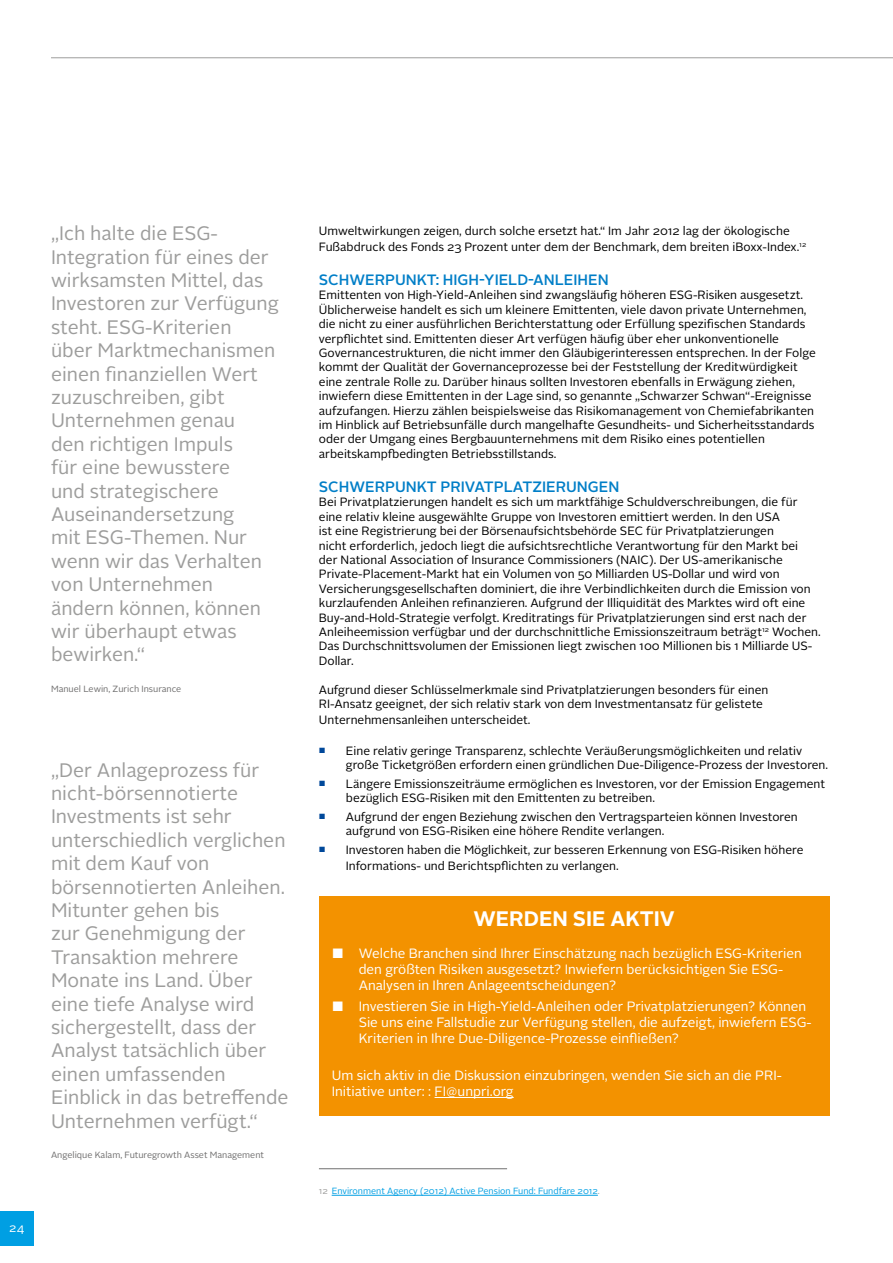
<style>
.page{position:relative;width:893px;height:1263px;background:#fff}
.page>*{position:absolute;margin:0;border:0;box-sizing:border-box;transform-origin:0 0}
.t1{font:700 21px "Alright Sans";color:#fff}
.t2{font:19.5px/23.4px "Alright Sans";color:#9d9d9c}
.t3{font:500 15px "Alright Sans";color:#007ec7}
.t4{font:13.5px/16.2px "Alright Sans";color:#fff}
.t5{font:12px/14.4px "Alright Sans";color:#000}
.t6{font:12px "Alright Sans";color:#fff}
.t7{font:9px "Alright Sans";color:#706f6f}
.t8{font:9px "Alright Sans";color:#009fe3}
.s1{font-size:7.5px;color:#00489a}
.s2{color:#9d9d9c}
</style>
<div class="page">
<hr style="left:51px;top:57px;width:842px;height:1px;background:#9d9d9c">
<div style="left:0;top:1212px;width:34px;height:34px;background:#009fe3"></div>
<hr style="left:319px;top:1168px;width:188px;height:1px;background:#706f6f">
<hr style="left:332px;top:1195px;width:266px;height:1px;background:#009fe3">
<div style="left:319px;top:897px;width:510px;height:219px;background:#f39200"></div>
<hr style="left:435px;top:1097px;width:79px;height:1px;background:#fff">
<p class="t2" style="left:51px;top:222px;width:229px">„Ich halte die ESG-<br>Integration für eines der wirksamsten Mittel, das<br>Investoren zur Verfügung steht. ESG-Kriterien<br>über Marktmechanismen einen finanziellen Wert zuzuschreiben, gibt<br>Unternehmen genau<br>den richtigen Impuls<br>für eine bewusstere<br>und strategischere<br>Auseinandersetzung<br>mit ESG-Themen. Nur wenn wir das Verhalten von Unternehmen ändern können, können wir überhaupt etwas bewirken.“</p>
<p class="t7" style="left:51px;top:682px;width:132px">Manuel Lewin, Zurich Insurance</p>
<p class="t6" style="left:9px;top:1220px;width:17px">24</p>
<p class="t2" style="left:51px;top:758px;width:239px">„Der Anlageprozess für nicht-börsennotierte<br>Investments ist sehr unterschiedlich verglichen mit dem Kauf von börsennotierten Anleihen.<br>Mitunter gehen bis<br>zur Genehmigung der<br>Transaktion mehrere<br>Monate ins Land. Über eine tiefe Analyse wird sichergestellt, dass der<br>Analyst tatsächlich über einen umfassenden<br>Einblick in das betreffende<br>Unternehmen verfügt.“</p>
<p class="t7" style="left:51px;top:1148px;width:215px">Angelique Kalam, Futuregrowth Asset Management</p>
<p class="t5" style="left:319px;top:222px;width:489px;line-height:16.2px">Umweltwirkungen zeigen, durch solche ersetzt hat.“ Im Jahr 2012 lag der ökologische<br>Fußabdruck des Fonds 23 Prozent unter dem der Benchmark, dem breiten iBoxx-Index.<sup>12</sup></p>
<p class="t3" style="left:319px;top:269px;width:291px">SCHWERPUNKT: HIGH-YIELD-ANLEIHEN</p>
<p class="t5" style="left:319px;top:288px;width:498px">Emittenten von High-Yield-Anleihen sind zwangsläufig höheren ESG-Risiken ausgesetzt.<br>Üblicherweise handelt es sich um kleinere Emittenten, viele davon private Unternehmen, die nicht zu einer ausführlichen Berichterstattung oder Erfüllung spezifischen Standards verpflichtet sind. Emittenten dieser Art verfügen häufig über eher unkonventionelle Governancestrukturen, die nicht immer den Gläubigerinteressen entsprechen. In der Folge kommt der Qualität der Governanceprozesse bei der Feststellung der Kreditwürdigkeit eine zentrale Rolle zu. Darüber hinaus sollten Investoren ebenfalls in Erwägung ziehen, inwiefern diese Emittenten in der Lage sind, so genannte „Schwarzer Schwan“-Ereignisse aufzufangen. Hierzu zählen beispielsweise das Risikomanagement von Chemiefabrikanten im Hinblick auf Betriebsunfälle durch mangelhafte Gesundheits- und Sicherheitsstandards oder der Umgang eines Bergbauunternehmens mit dem Risiko eines potentiellen arbeitskampfbedingten Betriebsstillstands.</p>
<p class="t3" style="left:319px;top:476px;width:302px">SCHWERPUNKT PRIVATPLATZIERUNGEN</p>
<p class="t5" style="left:319px;top:495px;width:503px">Bei Privatplatzierungen handelt es sich um marktfähige Schuldverschreibungen, die für eine relativ kleine ausgewählte Gruppe von Investoren emittiert werden. In den USA<br>ist eine Registrierung bei der Börsenaufsichtsbehörde SEC für Privatplatzierungen<br>nicht erforderlich, jedoch liegt die aufsichtsrechtliche Verantwortung für den Markt bei<br>der National Association of Insurance Commissioners (NAIC). Der US-amerikanische Private-Placement-Markt hat ein Volumen von 50 Milliarden US-Dollar und wird von Versicherungsgesellschaften dominiert, die ihre Verbindlichkeiten durch die Emission von kurzlaufenden Anleihen refinanzieren. Aufgrund der Illiquidität des Marktes wird oft eine Buy-and-Hold-Strategie verfolgt. Kreditratings für Privatplatzierungen sind erst nach der Anleiheemission verfügbar und der durchschnittliche Emissionszeitraum beträgt<sup>12</sup> Wochen.<br>Das Durchschnittsvolumen der Emissionen liegt zwischen 100 Millionen bis 1 Milliarde US-Dollar.</p>
<p class="t5" style="left:319px;top:682px;width:451px">Aufgrund dieser Schlüsselmerkmale sind Privatplatzierungen besonders für einen<br>RI-Ansatz geeignet, der sich relativ stark von dem Investmentansatz für gelistete</p>
<p class="t5" style="left:319px;top:713px;width:213px">Unternehmensanleihen unterscheidet.</p>
<p class="t5" style="left:346px;top:743px;width:484px;text-indent:-27px"><span class="s1">■</span> Eine relativ geringe Transparenz, schlechte Veräußerungsmöglichkeiten und relativ große Ticketgrößen erfordern einen gründlichen Due-Diligence-Prozess der Investoren.</p>
<p class="t5" style="left:346px;top:777px;width:481px;text-indent:-27px"><span class="s1">■</span> Längere Emissionszeiträume ermöglichen es Investoren, vor der Emission Engagement bezüglich ESG-Risiken mit den Emittenten zu betreiben.</p>
<p class="t5" style="left:346px;top:810px;width:453px;text-indent:-27px"><span class="s1">■</span> Aufgrund der engen Beziehung zwischen den Vertragsparteien können Investoren aufgrund von ESG-Risiken eine höhere Rendite verlangen.</p>
<p class="t5" style="left:346px;top:842px;width:459px;line-height:16.2px;text-indent:-27px"><span class="s1">■</span> Investoren haben die Möglichkeit, zur besseren Erkennung von ESG-Risiken höhere<br>Informations- und Berichtspflichten zu verlangen.</p>
<h1 class="t1" style="left:473px;top:903px;width:203px">WERDEN SIE AKTIV</h1>
<p class="t4" style="left:359px;top:945px;width:445px;text-indent:-27px">■ Welche Branchen sind Ihrer Einschätzung nach bezüglich ESG-Kriterien den größten Risiken ausgesetzt? Inwiefern berücksichtigen Sie ESG-<br>Analysen in Ihren Anlageentscheidungen?</p>
<p class="t4" style="left:359px;top:998px;width:455px;text-indent:-27px">■ Investieren Sie in High-Yield-Anleihen oder Privatplatzierungen? Können<br>Sie uns eine Fallstudie zur Verfügung stellen, die aufzeigt, inwiefern ESG-<br>Kriterien in Ihre Due-Diligence-Prozesse einfließen?</p>
<p class="t4" style="left:332px;top:1067px;width:452px">Um sich aktiv in die Diskussion einzubringen, wenden Sie sich an die PRI-<br>Initiative unter: : FI@unpri.org</p>
<p class="t8" style="left:319px;top:1185px;width:282px"><span class="s2">12</span> Environment Agency (2012) Active Pension Fund: Fundfare 2012<span class="s2">.</span></p>
</div>
